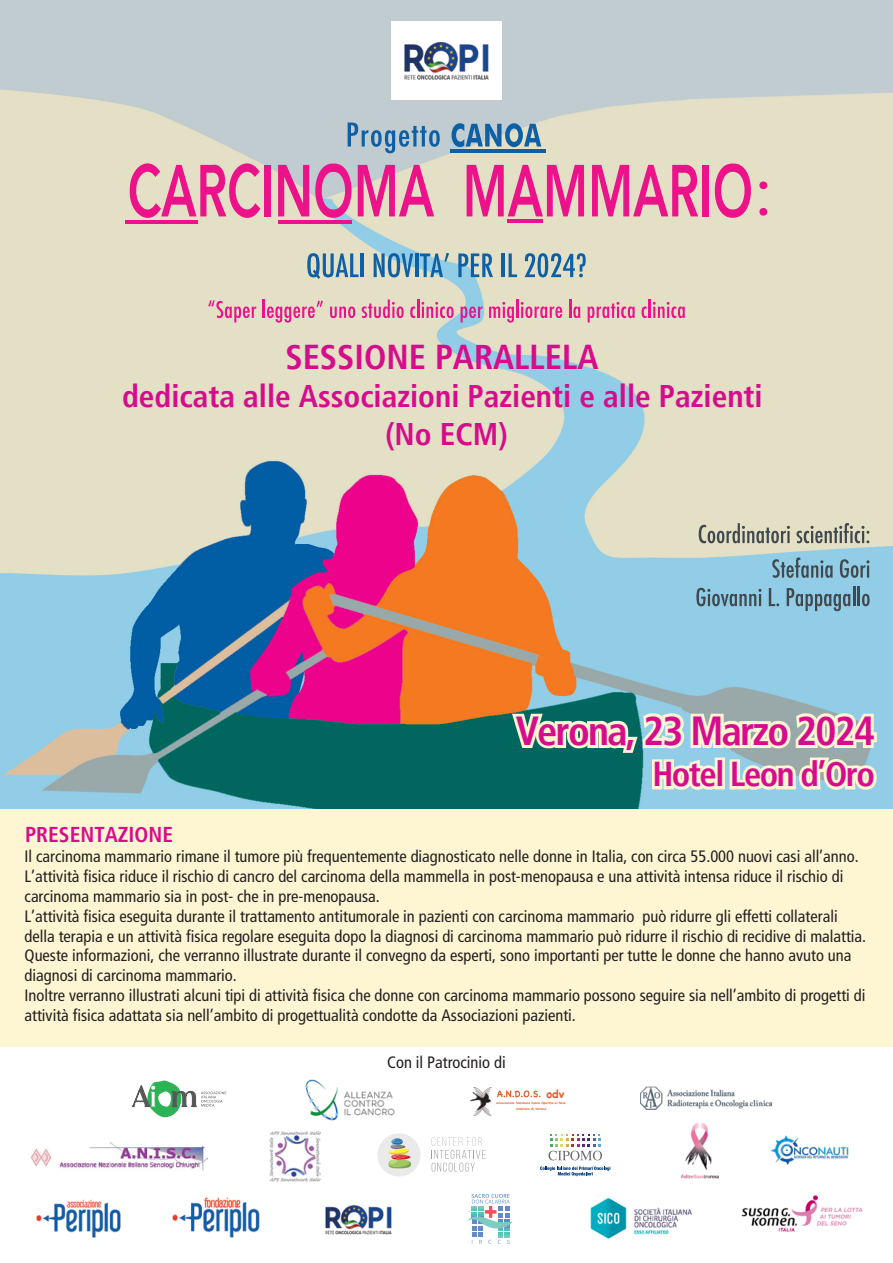
<style>
.page{position:relative;width:893px;height:1263px;background:#fff}
.page>*{position:absolute;margin:0;border:0;box-sizing:border-box;transform-origin:0 0}
.t1{font:700 condensed 40.5px "Frutiger LT";letter-spacing:-.045em;color:#d70c8c}
.t2{font:700 condensed 34.5px "Frutiger LT";color:#d70c8c}
.t3{font:700 condensed 34.5px "Frutiger LT";letter-spacing:-.045em;color:#d70c8c}
.t4{font:700 condensed 31.35px/37.5px "Frutiger LT";color:#d70c8c;text-align:center}
.t5{font:700 condensed 21.45px "Frutiger LT";color:#d70c8c}
.t6{font:condensed 16.5px/19.8px "Frutiger LT";color:#231f20}
.t7{font:700 11.1px "Comic Sans MS";color:#e25c26}
.t8{font:700 3.3px "Comic Sans MS";color:#e25c26}
.t9{font:700 3px "Comic Sans MS";color:#e25c26}
</style>
<div class="page">
<img style="left:0;top:0;width:893px;height:809px">
<div style="left:0;top:809px;width:893px;height:237px;background:#fef5d2"></div>
<svg style="left:696px;top:588px;width:65px;height:18px"></svg>
<svg style="left:769px;top:588px;width:10px;height:18px"></svg>
<svg style="left:787px;top:588px;width:63px;height:23px"></svg>
<hr style="left:853px;top:586px;width:2px;height:20px;background:#41494e">
<hr style="left:858px;top:586px;width:2px;height:20px;background:#41494e">
<svg style="left:862px;top:594px;width:8px;height:12px"></svg>
<svg style="left:772px;top:557px;width:61px;height:21px"></svg>
<svg style="left:840px;top:559px;width:29px;height:19px"></svg>
<svg style="left:699px;top:523px;width:91px;height:20px;background:#adad9d"></svg>
<svg style="left:796px;top:523px;width:73px;height:20px"></svg>
<svg style="left:208px;top:300px;width:48px;height:22px"></svg>
<svg style="left:263px;top:299px;width:60px;height:24px"></svg>
<svg style="left:330px;top:306px;width:25px;height:12px"></svg>
<svg style="left:362px;top:299px;width:42px;height:19px"></svg>
<svg style="left:410px;top:299px;width:44px;height:19px"></svg>
<svg style="left:461px;top:306px;width:21px;height:16px"></svg>
<svg style="left:489px;top:302px;width:25px;height:21px"></svg>
<hr style="left:516px;top:299px;width:3px;height:19px;background:#eb128a">
<svg style="left:521px;top:302px;width:41px;height:16px"></svg>
<svg style="left:569px;top:299px;width:11px;height:19px"></svg>
<svg style="left:588px;top:302px;width:47px;height:20px"></svg>
<svg style="left:642px;top:299px;width:43px;height:19px"></svg>
<svg style="left:348px;top:123px;width:92px;height:30px;background:#8cacc4"></svg>
<svg style="left:451px;top:123px;width:90px;height:24px;background:#6d99b8"></svg>
<hr style="left:450px;top:149px;width:95px;height:4px;background:#0e60a6">
<svg style="left:129px;top:153px;width:131px;height:76px;background:#e5a3b4"></svg>
<div style="left:264px;top:165px;width:6px;height:51px;background:#eb128a"></div>
<svg style="left:278px;top:162px;width:156px;height:57px;background:#dd86af"></svg>
<svg style="left:467px;top:165px;width:117px;height:51px;background:#e77ba8"></svg>
<svg style="left:592px;top:163px;width:110px;height:53px;background:#e783aa"></svg>
<div style="left:703px;top:165px;width:6px;height:51px;background:#eb128a"></div>
<svg style="left:709px;top:162px;width:58px;height:57px;background:#e6a3b4"></svg>
<hr style="left:278px;top:221px;width:74px;height:3px;background:#eb128a">
<hr style="left:126px;top:221px;width:72px;height:3px;background:#eb128a">
<hr style="left:507px;top:219px;width:36px;height:4px;background:#eb128a">
<svg style="left:307px;top:253px;width:51px;height:26px"></svg>
<hr style="left:361px;top:253px;width:3px;height:24px;background:#0e60a6">
<svg style="left:374px;top:253px;width:39px;height:24px"></svg>
<hr style="left:415px;top:253px;width:3px;height:24px;background:#0e60a6">
<svg style="left:420px;top:253px;width:29px;height:24px"></svg>
<svg style="left:458px;top:253px;width:35px;height:24px"></svg>
<hr style="left:502px;top:253px;width:3px;height:24px;background:#0e60a6">
<svg style="left:509px;top:253px;width:8px;height:24px"></svg>
<svg style="left:525px;top:253px;width:61px;height:24px"></svg>
<svg style="left:509px;top:708px;width:372px;height:95px;background:#98bdb1"></svg>
<img style="left:391px;top:21px;width:111px;height:79px">
<img style="left:36px;top:1199px;width:85px;height:39px">
<img style="left:172px;top:1197px;width:88px;height:41px">
<img style="left:325px;top:1205px;width:67px;height:30px">
<div style="left:377px;top:1133px;width:44px;height:43px;background:#eaeaea;border-radius:50%"></div>
<svg style="left:388px;top:1138px;width:23px;height:30px"></svg>
<svg style="left:432px;top:1137px;width:54px;height:34px"></svg>
<img style="left:31px;top:1142px;width:176px;height:29px">
<svg style="left:131px;top:1080px;width:95px;height:37px"></svg>
<img style="left:681px;top:1123px;width:39px;height:56px">
<img style="left:641px;top:1087px;width:131px;height:22px">
<img style="left:270px;top:1131px;width:50px;height:51px">
<svg style="left:548px;top:1134px;width:54px;height:26px"></svg>
<svg style="left:540px;top:1166px;width:70px;height:10px"></svg>
<img style="left:741px;top:1195px;width:122px;height:37px">
<svg style="left:497px;top:1090px;width:43px;height:7px"></svg>
<img style="left:471px;top:1088px;width:21px;height:27px">
<img style="left:590px;top:1197px;width:103px;height:42px">
<img style="left:771px;top:1135px;width:78px;height:30px">
<img style="left:305px;top:1079px;width:90px;height:42px">
<svg style="left:467px;top:1194px;width:46px;height:50px"></svg>
<h2 class="t2" style="left:285px;top:337px;width:315px">SESSIONE PARALLELA</h2>
<h3 class="t4" style="left:122px;top:377px;width:642px">dedicata alle Associazioni Pazienti e alle Pazienti (No ECM)</h3>
<h3 class="t5" style="left:25px;top:822px;width:149px">PRESENTAZIONE</h3>
<h1 class="t1" style="left:516px;top:707px;width:361px">Verona, 23 Marzo 2024</h1>
<h2 class="t3" style="left:652px;top:754px;width:224px">Hotel Leon d’Oro</h2>
<p class="t6" style="left:25px;top:847px;width:843px">Il carcinoma mammario rimane il tumore più frequentemente diagnosticato nelle donne in Italia, con circa 55.000 nuovi casi all’anno.<br>L’attività fisica riduce il rischio di cancro del carcinoma della mammella in post-menopausa e una attività intensa riduce il rischio di carcinoma mammario sia in post- che in pre-menopausa.<br>L’attività fisica eseguita durante il trattamento antitumorale in pazienti con carcinoma mammario può ridurre gli effetti collaterali della terapia e un attività fisica regolare eseguita dopo la diagnosi di carcinoma mammario può ridurre il rischio di recidive di malattia.<br>Queste informazioni, che verranno illustrate durante il convegno da esperti, sono importanti per tutte le donne che hanno avuto una diagnosi di carcinoma mammario.<br>Inoltre verranno illustrati alcuni tipi di attività fisica che donne con carcinoma mammario possono seguire sia nell’ambito di progetti di attività fisica adattata sia nell’ambito di progettualità condotte da Associazioni pazienti.</p>
<p class="t6" style="left:387px;top:1052px;width:120px">Con il Patrocinio di</p>
<p class="t7" style="left:546px;top:1085px;width:19px">odv</p>
<p class="t9" style="left:496px;top:1100px;width:71px">Associazione Nazionale Donne Operate al Seno</p>
<p class="t8" style="left:516px;top:1106px;width:32px">Comitato di Verona</p>
</div>
